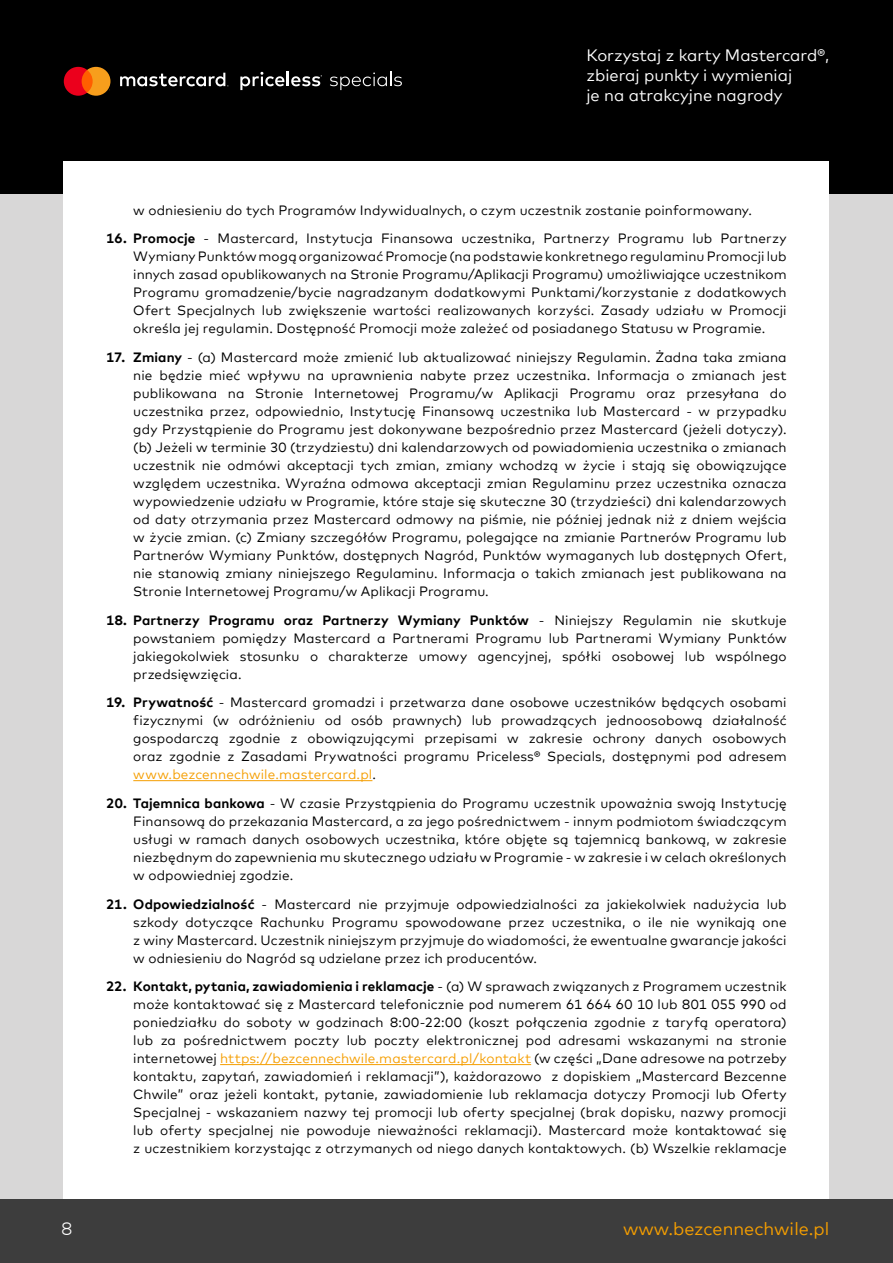
<style>
.page{position:relative;width:893px;height:1263px;background:#fff}
.page>*{position:absolute;margin:0;border:0;box-sizing:border-box;transform-origin:0 0}
.t1{font:18px "Mark Offc For MC";color:#f59e00}
.t2{font:300 18px "Mark Offc For MC";color:#fff}
.t3{font:16.5px/19.8px "Mark Offc For MC";color:#fff}
.t4{font:13.5px/18px "Mark Offc For MC";letter-spacing:.01em;color:#000;text-align:justify}
.s1{font-weight:700}
.s2{color:#f59e00}
</style>
<div class="page">
<div style="left:0;top:162px;width:893px;height:1037px;background:#d8d7d7"></div>
<div style="left:0;top:0;width:893px;height:193px;background:#000"></div>
<div style="left:64px;top:162px;width:765px;height:1037px;background:#fff"></div>
<div style="left:0;top:1199px;width:893px;height:64px;background:#3d3d3d"></div>
<svg style="left:64px;top:67px;width:46px;height:29px"></svg>
<svg style="left:120px;top:73px;width:108px;height:13px"></svg>
<svg style="left:240px;top:72px;width:82px;height:18px"></svg>
<svg style="left:330px;top:72px;width:72px;height:18px"></svg>
<hr style="left:133px;top:780px;width:239px;height:1px;background:#f59e00">
<hr style="left:220px;top:1064px;width:311px;height:1px;background:#f59e00">
<p class="t3" style="left:586px;top:44px;width:244px">Korzystaj z karty Mastercard®, zbieraj punkty i wymieniaj<br>je na atrakcyjne nagrody</p>
<p class="t4" style="left:133px;top:200px;width:620px">w odniesieniu do tych Programów Indywidualnych, o czym uczestnik zostanie poinformowany.</p>
<p class="t4" style="left:133px;top:229px;width:655px;text-indent:-27px"><span class="s1">16. Promocje</span> - Mastercard, Instytucja Finansowa uczestnika, Partnerzy Programu lub Partnerzy Wymiany Punktów mogą organizować Promocje (na podstawie konkretnego regulaminu Promocji lub innych zasad opublikowanych na Stronie Programu/Aplikacji Programu) umożliwiające uczestnikom Programu gromadzenie/bycie nagradzanym dodatkowymi Punktami/korzystanie z dodatkowych Ofert Specjalnych lub zwiększenie wartości realizowanych korzyści. Zasady udziału w Promocji określa jej regulamin. Dostępność Promocji może zależeć od posiadanego Statusu w Programie.</p>
<p class="t4" style="left:133px;top:347px;width:655px;text-indent:-27px"><span class="s1">17. Zmiany</span> - (a) Mastercard może zmienić lub aktualizować niniejszy Regulamin. Żadna taka zmiana nie będzie mieć wpływu na uprawnienia nabyte przez uczestnika. Informacja o zmianach jest publikowana na Stronie Internetowej Programu/w Aplikacji Programu oraz przesyłana do uczestnika przez, odpowiednio, Instytucję Finansową uczestnika lub Mastercard - w przypadku gdy Przystąpienie do Programu jest dokonywane bezpośrednio przez Mastercard (jeżeli dotyczy). (b) Jeżeli w terminie 30 (trzydziestu) dni kalendarzowych od powiadomienia uczestnika o zmianach uczestnik nie odmówi akceptacji tych zmian, zmiany wchodzą w życie i stają się obowiązujące względem uczestnika. Wyraźna odmowa akceptacji zmian Regulaminu przez uczestnika oznacza wypowiedzenie udziału w Programie, które staje się skuteczne 30 (trzydzieści) dni kalendarzowych od daty otrzymania przez Mastercard odmowy na piśmie, nie później jednak niż z dniem wejścia w życie zmian. (c) Zmiany szczegółów Programu, polegające na zmianie Partnerów Programu lub Partnerów Wymiany Punktów, dostępnych Nagród, Punktów wymaganych lub dostępnych Ofert, nie stanowią zmiany niniejszego Regulaminu. Informacja o takich zmianach jest publikowana na Stronie Internetowej Programu/w Aplikacji Programu.</p>
<p class="t4" style="left:133px;top:610px;width:655px;text-indent:-27px"><span class="s1">18. Partnerzy Programu oraz Partnerzy Wymiany Punktów</span> - Niniejszy Regulamin nie skutkuje powstaniem pomiędzy Mastercard a Partnerami Programu lub Partnerami Wymiany Punktów jakiegokolwiek stosunku o charakterze umowy agencyjnej, spółki osobowej lub wspólnego przedsięwzięcia.</p>
<p class="t4" style="left:133px;top:692px;width:655px;text-indent:-27px"><span class="s1">19. Prywatność</span> - Mastercard gromadzi i przetwarza dane osobowe uczestników będących osobami fizycznymi (w odróżnieniu od osób prawnych) lub prowadzących jednoosobową działalność gospodarczą zgodnie z obowiązującymi przepisami w zakresie ochrony danych osobowych oraz zgodnie z Zasadami Prywatności programu Priceless® Specials, dostępnymi pod adresem <span class="s2">www.bezcennechwile.mastercard.pl</span>.</p>
<p class="t4" style="left:133px;top:793px;width:655px;text-indent:-27px"><span class="s1">20. Tajemnica bankowa</span> - W czasie Przystąpienia do Programu uczestnik upoważnia swoją Instytucję Finansową do przekazania Mastercard, a za jego pośrednictwem - innym podmiotom świadczącym usługi w ramach danych osobowych uczestnika, które objęte są tajemnicą bankową, w zakresie niezbędnym do zapewnienia mu skutecznego udziału w Programie - w zakresie i w celach określonych w odpowiedniej zgodzie.</p>
<p class="t4" style="left:133px;top:894px;width:655px;text-indent:-27px"><span class="s1">21. Odpowiedzialność</span> - Mastercard nie przyjmuje odpowiedzialności za jakiekolwiek nadużycia lub szkody dotyczące Rachunku Programu spowodowane przez uczestnika, o ile nie wynikają one z winy Mastercard. Uczestnik niniejszym przyjmuje do wiadomości, że ewentualne gwarancje jakości w odniesieniu do Nagród są udzielane przez ich producentów.</p>
<p class="t4" style="left:133px;top:976px;width:655px;text-indent:-27px"><span class="s1">22. Kontakt, pytania, zawiadomienia i reklamacje</span> - (a) W sprawach związanych z Programem uczestnik może kontaktować się z Mastercard telefonicznie pod numerem 61 664 60 10 lub 801 055 990 od poniedziałku do soboty w godzinach 8:00-22:00 (koszt połączenia zgodnie z taryfą operatora) lub za pośrednictwem poczty lub poczty elektronicznej pod adresami wskazanymi na stronie internetowej <span class="s2">https://bezcennechwile.mastercard.pl/kontakt</span> (w części „Dane adresowe na potrzeby kontaktu, zapytań, zawiadomień i reklamacji”), każdorazowo z dopiskiem „Mastercard Bezcenne Chwile” oraz jeżeli kontakt, pytanie, zawiadomienie lub reklamacja dotyczy Promocji lub Oferty Specjalnej - wskazaniem nazwy tej promocji lub oferty specjalnej (brak dopisku, nazwy promocji lub oferty specjalnej nie powoduje nieważności reklamacji). Mastercard może kontaktować się z uczestnikiem korzystając z otrzymanych od niego danych kontaktowych. (b) Wszelkie reklamacje</p>
<h1 class="t2" style="left:62px;top:1215px;width:12px">8</h1>
<h1 class="t1" style="left:623px;top:1215px;width:208px">www.bezcennechwile.pl</h1>
</div>
